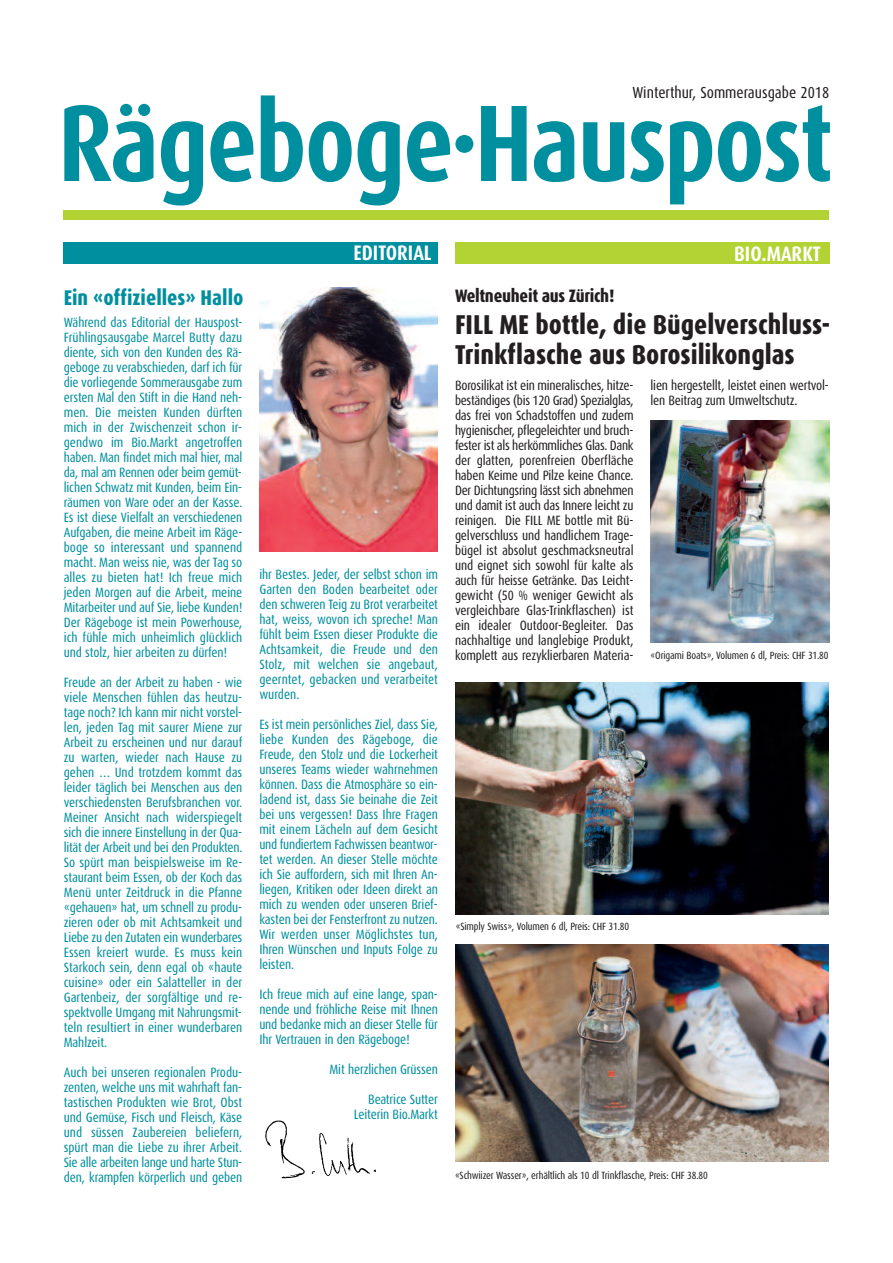
<style>
.page{position:relative;width:893px;height:1263px;background:#fff}
.page>*{position:absolute;margin:0;border:0;box-sizing:border-box;transform-origin:0 0}
.t1{font:700 109.05px "Dax Condensed";letter-spacing:-.025em;color:#008f9e}
.t2{font:800 27.3px/30px "Dax Condensed";color:#231f20}
.t3{font:800 21.3px "Dax Condensed";color:#008f9e}
.t4{font:700 21px "Dax Condensed";color:#fff}
.t5{font:800 18px "Dax Condensed";letter-spacing:-.015em;color:#231f20}
.t6{font:15.9px "Dax Condensed";color:#231f20}
.t7{font:13.5px/15px "Dax Condensed";letter-spacing:-.01em;color:#008f9e;text-align:justify}
.t8{font:13.5px/15px "Dax Condensed";letter-spacing:-.015em;color:#231f20;text-align:justify}
.t9{font:10.5px "Dax Condensed";letter-spacing:-.015em;color:#231f20}
</style>
<div class="page">
<img style="left:265px;top:1120px;width:111px;height:59px">
<div style="left:64px;top:211px;width:765px;height:9px;background:#b3d234"></div>
<div style="left:64px;top:242px;width:374px;height:22px;background:#008f9e"></div>
<img style="left:259px;top:288px;width:179px;height:264px">
<div style="left:455px;top:242px;width:374px;height:22px;background:#b3d234"></div>
<img style="left:455px;top:682px;width:373px;height:233px">
<img style="left:455px;top:944px;width:373px;height:218px">
<img style="left:651px;top:421px;width:178px;height:221px">
<p class="t6" style="left:632px;top:85px;width:198px">Winterthur, Sommerausgabe 2018</p>
<h1 class="t1" style="left:58px;top:95px;width:776px">Rägeboge·Hauspost</h1>
<h3 class="t3" style="left:64px;top:288px;width:181px">Ein «offizielles» Hallo</h3>
<p class="t7" style="left:64px;top:315px;width:180px">Während das Editorial der Hauspost-Frühlingsausgabe Marcel Butty dazu diente, sich von den Kunden des Rä&shy;geboge zu verabschieden, darf ich für die vorliegende Sommerausgabe zum ersten Mal den Stift in die Hand neh&shy;men. Die meisten Kunden dürften mich in der Zwischenzeit schon ir&shy;gendwo im Bio.Markt angetroffen haben. Man findet mich mal hier, mal da, mal am Rennen oder beim gemüt&shy;lichen Schwatz mit Kunden, beim Ein&shy;räumen von Ware oder an der Kasse.<br>Es ist diese Vielfalt an verschiedenen Aufgaben, die meine Arbeit im Räge&shy;boge so interessant und spannend macht. Man weiss nie, was der Tag so alles zu bieten hat! Ich freue mich jeden Morgen auf die Arbeit, meine Mitarbeiter und auf Sie, liebe Kunden!<br>Der Rägeboge ist mein Powerhouse, ich fühle mich unheimlich glücklich und stolz, hier arbeiten zu dürfen!</p>
<p class="t7" style="left:64px;top:675px;width:180px">Freude an der Arbeit zu haben - wie viele Menschen fühlen das heutzu&shy;tage noch? Ich kann mir nicht vorstel&shy;len, jeden Tag mit saurer Miene zur Arbeit zu erscheinen und nur darauf zu warten, wieder nach Hause zu gehen … Und trotzdem kommt das leider täglich bei Menschen aus den verschiedensten Berufsbranchen vor.<br>Meiner Ansicht nach widerspiegelt sich die innere Einstellung in der Qua&shy;lität der Arbeit und bei den Produkten.<br>So spürt man beispielsweise im Re&shy;staurant beim Essen, ob der Koch das Menü unter Zeitdruck in die Pfanne «gehauen» hat, um schnell zu produ&shy;zieren oder ob mit Achtsamkeit und Liebe zu den Zutaten ein wunderbares Essen kreiert wurde. Es muss kein Starkoch sein, denn egal ob «haute cuisine» oder ein Salatteller in der Gartenbeiz, der sorgfältige und re&shy;spektvolle Umgang mit Nahrungsmit&shy;teln resultiert in einer wunderbaren Mahlzeit.</p>
<p class="t7" style="left:64px;top:1065px;width:180px">Auch bei unseren regionalen Produ&shy;zenten, welche uns mit wahrhaft fan&shy;tastischen Produkten wie Brot, Obst und Gemüse, Fisch und Fleisch, Käse und süssen Zaubereien beliefern, spürt man die Liebe zu ihrer Arbeit.<br>Sie alle arbeiten lange und harte Stun&shy;den, krampfen körperlich und geben</p>
<h3 class="t4" style="left:353px;top:244px;width:80px">EDITORIAL</h3>
<p class="t7" style="left:259px;top:567px;width:180px">ihr Bestes. Jeder, der selbst schon im Garten den Boden bearbeitet oder den schweren Teig zu Brot verarbeitet hat, weiss, wovon ich spreche! Man fühlt beim Essen dieser Produkte die Achtsamkeit, die Freude und den Stolz, mit welchen sie angebaut, geerntet, gebacken und verarbeitet wurden.</p>
<p class="t7" style="left:259px;top:717px;width:180px">Es ist mein persönliches Ziel, dass Sie, liebe Kunden des Rägeboge, die Freude, den Stolz und die Lockerheit unseres Teams wieder wahrnehmen können. Dass die Atmosphäre so ein&shy;ladend ist, dass Sie beinahe die Zeit bei uns vergessen! Dass Ihre Fragen mit einem Lächeln auf dem Gesicht und fundiertem Fachwissen beantwor&shy;tet werden. An dieser Stelle möchte ich Sie auffordern, sich mit Ihren An&shy;liegen, Kritiken oder Ideen direkt an mich zu wenden oder unseren Brief&shy;kasten bei der Fensterfront zu nutzen.<br>Wir werden unser Möglichstes tun, Ihren Wünschen und Inputs Folge zu leisten.</p>
<p class="t7" style="left:259px;top:987px;width:180px">Ich freue mich auf eine lange, span&shy;nende und fröhliche Reise mit Ihnen und bedanke mich an dieser Stelle für Ihr Vertrauen in den Rägeboge!</p>
<p class="t7" style="left:329px;top:1062px;width:110px">Mit herzlichen Grüssen</p>
<p class="t7" style="left:354px;top:1092px;width:86px;text-align:right">Beatrice Sutter<br>Leiterin Bio.Markt</p>
<h3 class="t5" style="left:455px;top:288px;width:161px">Weltneuheit aus Zürich!</h3>
<h3 class="t4" style="left:734px;top:244px;width:88px">BIO.MARKT</h3>
<h2 class="t2" style="left:455px;top:311px;width:377px">FILL ME bottle, die Bügelverschluss-<br>Trinkflasche aus Borosilikonglas</h2>
<p class="t8" style="left:455px;top:378px;width:180px">Borosilikat ist ein mineralisches, hitze&shy;beständiges (bis 120 Grad) Spezialglas, das frei von Schadstoffen und zudem hygienischer, pflegeleichter und bruch&shy;fester ist als herkömmliches Glas. Dank der glatten, porenfreien Oberfläche haben Keime und Pilze keine Chance.<br>Der Dichtungsring lässt sich abnehmen und damit ist auch das Innere leicht zu reinigen. Die FILL ME bottle mit Bü&shy;gelverschluss und handlichem Trage&shy;bügel ist absolut geschmacksneutral und eignet sich sowohl für kalte als auch für heisse Getränke. Das Leicht&shy;gewicht (50 % weniger Gewicht als vergleichbare Glas-Trinkflaschen) ist ein idealer Outdoor-Begleiter. Das nachhaltige und langlebige Produkt, komplett aus rezyklierbaren Materia-</p>
<p class="t8" style="left:651px;top:378px;width:180px">lien hergestellt, leistet einen wertvol&shy;len Beitrag zum Umweltschutz.</p>
<p class="t9" style="left:651px;top:651px;width:179px">«Origami Boats», Volumen 6 dl, Preis: CHF 31.80</p>
<p class="t9" style="left:456px;top:921px;width:175px">«Simply Swiss», Volumen 6 dl, Preis: CHF 31.80</p>
<p class="t9" style="left:455px;top:1170px;width:254px">«Schwiizer Wasser», erhältlich als 10 dl Trinkflasche, Preis: CHF 38.80</p>
</div>
